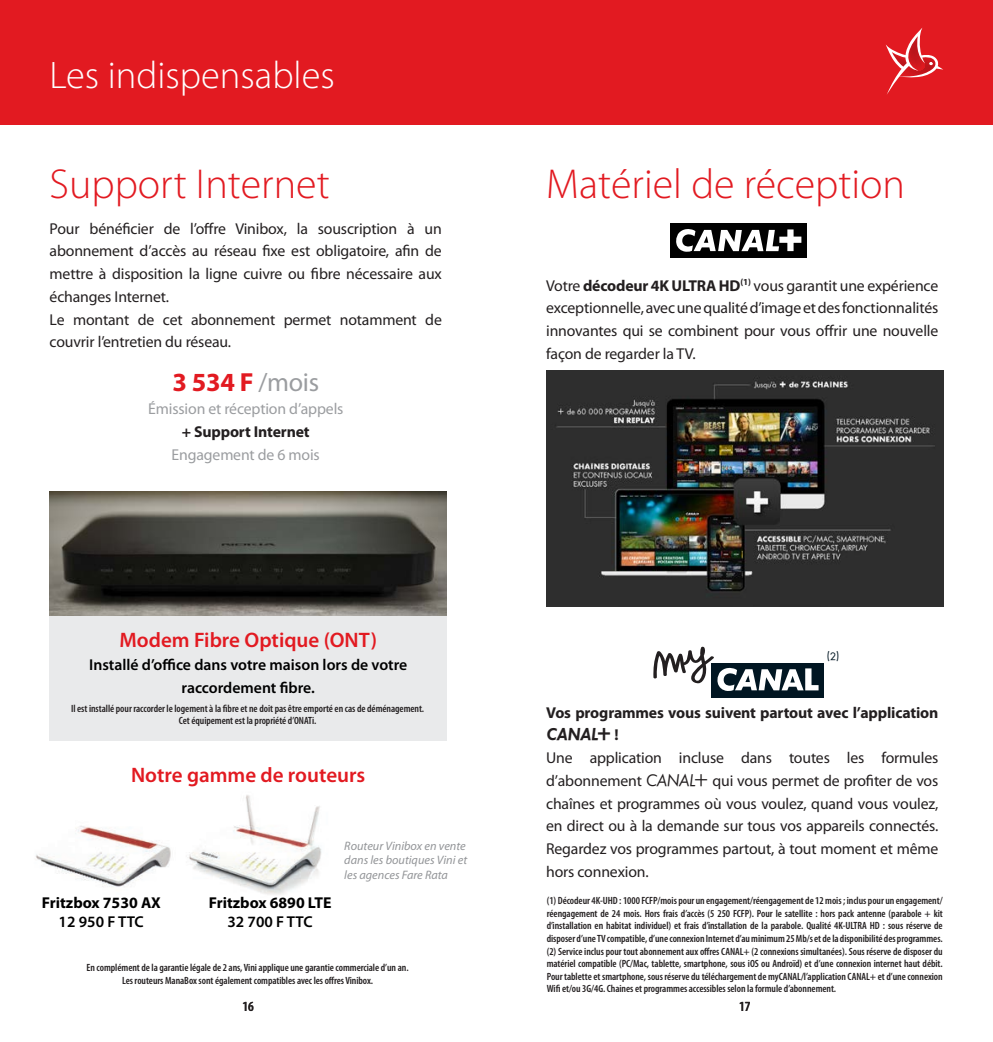
<style>
.page{position:relative;width:993px;height:1042px;background:#fff}
.page>*{position:absolute;margin:0;border:0;box-sizing:border-box;transform-origin:0 0}
.t1{font:300 42px "Myriad Pro";color:#e21a21}
.t2{font:300 38.5px "Myriad Pro";color:#fff}
.t3{font:700 26.25px "Myriad Pro";color:#e21a21}
.t4{font:600 21px "Myriad Pro";color:#e21a21}
.t5{font:15.75px/22.8px "Myriad Pro";letter-spacing:-.01em;color:#231f20;text-align:justify}
.t6{font:600 15.75px/22.8px "Myriad Pro";color:#000;text-align:center}
.t7{font:700 15.75px/22.8px "Myriad Pro";letter-spacing:-.01em;color:#231f20}
.t8{font:15.75px "Myriad Pro";letter-spacing:-.01em;color:#9b9da0}
.t9{font:700 15.75px "Myriad Pro";color:#000}
.t10{font:600 condensed 14px "Myriad Pro";color:#231f20}
.t11{font:italic 12.25px/14.7px "Myriad Pro";color:#939598;text-align:justify}
.t12{font:600 condensed 10.5px/12.6px "Myriad Pro";letter-spacing:-.005em;color:#231f20;text-align:justify}
.t13{font:10.15px "Canal Light Romain";color:#011622}
.s1{font-weight:700}
.s2{font-weight:400;color:#9b9da0}
.s3{font-family:"Canal Demi Romain";font-weight:400}
.s4{font-family:"Canal Light Romain"}
</style>
<div class="page">
<div style="left:50px;top:492px;width:396px;height:248px;background:#e9eaeb"></div>
<img style="left:36px;top:825px;width:135px;height:62px">
<img style="left:189px;top:795px;width:133px;height:100px">
<img style="left:50px;top:492px;width:396px;height:123px">
<div style="left:0;top:0;width:992px;height:124px;background:#e21a21"></div>
<svg style="left:886px;top:28px;width:57px;height:66px"></svg>
<img style="left:546px;top:371px;width:397px;height:236px">
<div style="left:670px;top:223px;width:136px;height:34px;background:#010101"></div>
<svg style="left:676px;top:229px;width:125px;height:23px"></svg>
<div style="left:711px;top:663px;width:113px;height:35px;background:#011622"></div>
<svg style="left:653px;top:646px;width:165px;height:45px"></svg>
<p class="t2" style="left:50px;top:52px;width:286px">Les indispensables</p>
<p class="t1" style="left:50px;top:158px;width:281px">Support Internet</p>
<p class="t1" style="left:546px;top:158px;width:360px">Matériel de réception</p>
<p class="t5" style="left:50px;top:217px;width:393px">Pour bénéficier de l’offre Vinibox, la souscription à un abonnement d’accès au réseau fixe est obligatoire, afin de mettre à disposition la ligne cuivre ou fibre nécessaire aux échanges Internet.</p>
<p class="t5" style="left:50px;top:308px;width:393px">Le montant de cet abonnement permet notamment de couvrir l’entretien du réseau.</p>
<p class="t5" style="left:546px;top:274px;width:393px">Votre <span class="s1">décodeur 4K ULTRA HD</span><sup>(1)</sup> vous garantit une expérience exceptionnelle, avec une qualité d’image et des fonctionnalités innovantes qui se combinent pour vous offrir une nouvelle façon de regarder la TV.</p>
<p class="t3" style="left:172px;top:365px;width:148px">3 534 F <span class="s2">/mois</span></p>
<p class="t8" style="left:148px;top:399px;width:197px">Émission et réception d’appels</p>
<p class="t7" style="left:182px;top:420px;width:129px">+ Support Internet</p>
<p class="t8" style="left:172px;top:444px;width:150px">Engagement de 6 mois</p>
<p class="t4" style="left:119px;top:627px;width:259px">Modem Fibre Optique (ONT)</p>
<p class="t6" style="left:89px;top:653px;width:320px">Installé d’office dans votre maison lors de votre raccordement fibre.</p>
<p class="t12" style="left:71px;top:701px;width:354px">Il est installé pour raccorder le logement à la fibre et ne doit pas être emporté en cas de déménagement.</p>
<p class="t12" style="left:179px;top:714px;width:139px">Cet équipement est la propriété d’ONATi.</p>
<p class="t4" style="left:131px;top:761px;width:236px">Notre gamme de routeurs</p>
<p class="t9" style="left:42px;top:892px;width:120px">Fritzbox 7530 AX</p>
<p class="t6" style="left:59px;top:909px;width:87px">12 950 F TTC</p>
<p class="t9" style="left:209px;top:892px;width:124px">Fritzbox 6890 LTE</p>
<p class="t6" style="left:227px;top:909px;width:87px">32 700 F TTC</p>
<p class="t11" style="left:344px;top:838px;width:124px">Routeur Vinibox en vente dans les boutiques Vini et les agences Fare Rata</p>
<p class="t12" style="left:87px;top:961px;width:323px;text-align:center">En complément de la garantie légale de 2 ans, Vini applique une garantie commerciale d’un an.<br>Les routeurs ManaBox sont également compatibles avec les offres Vinibox.</p>
<p class="t13" style="left:826px;top:650px;width:13px">(2)</p>
<p class="t7" style="left:546px;top:700px;width:393px">Vos programmes vous suivent partout avec l’application <span class="s3">¢</span>!</p>
<p class="t5" style="left:546px;top:746px;width:393px">Une application incluse dans toutes les formules d’abonnement <span class="s4">¢</span> qui vous permet de profiter de vos chaînes et programmes où vous voulez, quand vous voulez, en direct ou à la demande sur tous vos appareils connectés.<br>Regardez vos programmes partout, à tout moment et même hors connexion.</p>
<p class="t12" style="left:546px;top:894px;width:397px">(1) Décodeur 4K-UHD : 1000 FCFP/mois pour un engagement/réengagement de 12 mois ; inclus pour un engagement/ réengagement de 24 mois. Hors frais d’accès (5 250 FCFP). Pour le satellite : hors pack antenne (parabole + kit d’installation en habitat individuel) et frais d’installation de la parabole. Qualité 4K-ULTRA HD : sous réserve de disposer d’une TV compatible, d’une connexion Internet d’au minimum 25 Mb/s et de la disponibilité des programmes.</p>
<p class="t12" style="left:546px;top:944px;width:397px">(2) Service inclus pour tout abonnement aux offres CANAL+ (2 connexions simultanées). Sous réserve de disposer du matériel compatible (PC/Mac, tablette, smartphone, sous iOS ou Androïd) et d’une connexion internet haut débit.<br>Pour tablette et smartphone, sous réserve du téléchargement de myCANAL/l’application CANAL+ et d’une connexion Wifi et/ou 3G/4G. Chaines et programmes accessibles selon la formule d’abonnement.</p>
<p class="t10" style="left:242px;top:997px;width:13px">16</p>
<h3 class="t10" style="left:738px;top:997px;width:13px">17</h3>
</div>
